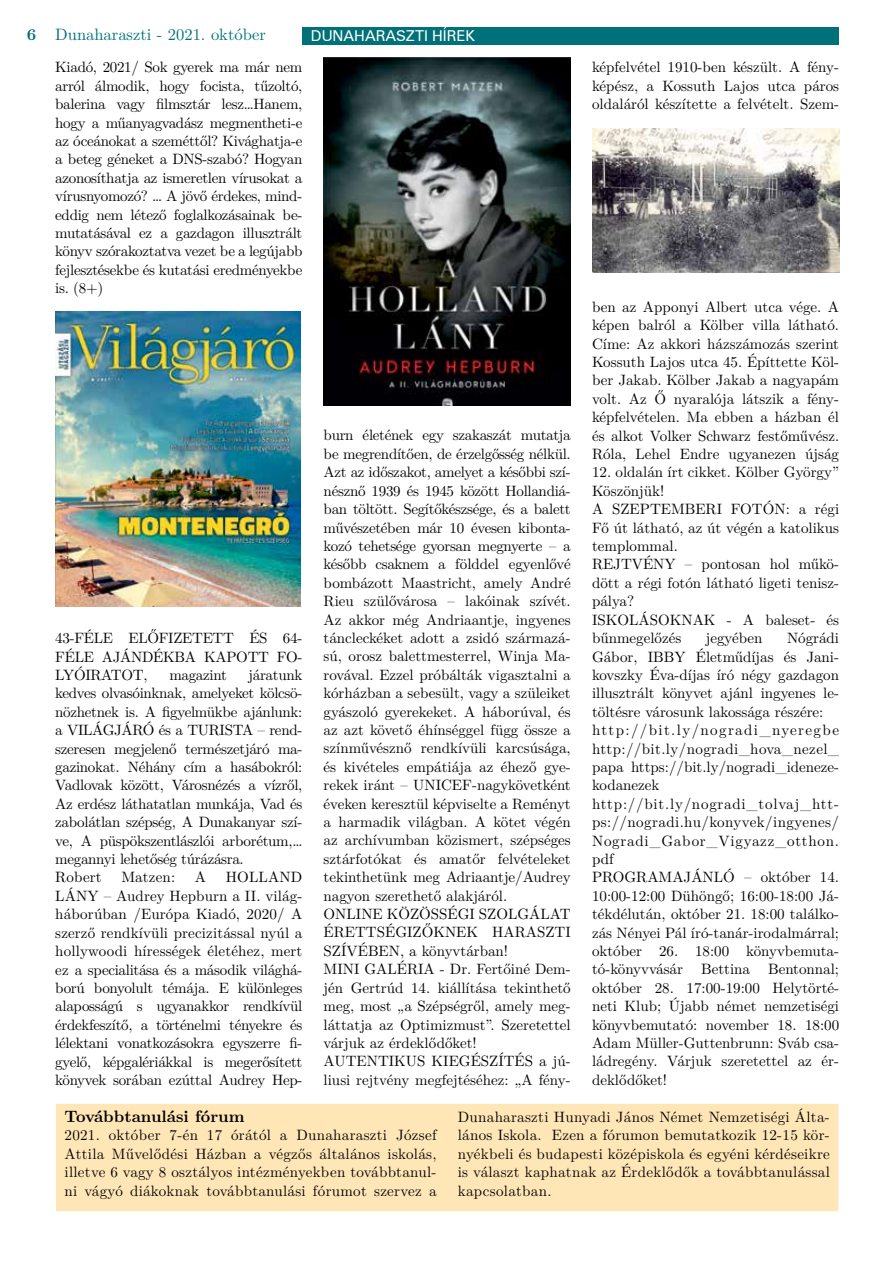
<style>
.page{position:relative;width:893px;height:1263px;background:#fff}
.page>*{position:absolute;margin:0;border:0;box-sizing:border-box;transform-origin:0 0}
.t1{font:16.5px "LM Roman 10";color:#007079}
.t2{font:700 16.5px "LM Roman 10";color:#000}
.t3{font:15px/18.5px "LM Roman 10";color:#000;text-align:justify}
.t4{font:15px/18.5px "LM Roman 10";letter-spacing:-.02em;color:#000}
.t5{font:15px "Zurich PFL";color:#fff}
.s1{font-weight:700}
</style>
<div class="page">
<div style="left:302px;top:27px;width:537px;height:18px;background:#007079"></div>
<div style="left:55px;top:1103px;width:784px;height:109px;background:#ffe6b7"></div>
<div style="left:55px;top:1102px;width:785px;height:111px;border:2px solid #fff"></div>
<img style="left:324px;top:57px;width:247px;height:349px">
<img style="left:592px;top:129px;width:247px;height:143px">
<img style="left:55px;top:312px;width:245px;height:294px">
<p class="t1" style="left:27px;top:22px;width:241px"><span class="s1">6</span> Dunaharaszti - 2021. október</p>
<p class="t3" style="left:55px;top:57px;width:249px">Kiadó, 2021/ Sok gyerek ma már nem arról álmodik, hogy focista, tűzoltó, balerina vagy filmsztár lesz…Hanem, hogy a műanyagvadász megmentheti-e az óceánokat a szeméttől? Kivághatja-e a beteg géneket a DNS-szabó? Hogyan azonosíthatja az ismeretlen vírusokat a vírusnyomozó? … A jövő érdekes, mind&shy;eddig nem létező foglalkozásainak be&shy;mutatásával ez a gazdagon illusztrált könyv szórakoztatva vezet be a legújabb fejlesztésekbe és kutatási eredményekbe is. (8+)</p>
<p class="t5" style="left:311px;top:25px;width:166px">DUNAHARASZTI HÍREK</p>
<p class="t3" style="left:55px;top:628px;width:249px">43-FÉLE ELŐFIZETETT ÉS 64- FÉLE AJÁNDÉKBA KAPOTT FO-LYÓIRATOT,</p>
<p class="t4" style="left:55px;top:664px;width:249px;text-indent:193px">járatunk kedves olvasóinknak, amelyeket kölcsö&shy;nözhetnek is. A figyelmükbe ajánlunk: a VILÁGJÁRÓ és a TURISTA – rend&shy;szeresen megjelenő természetjáró ma&shy;gazinokat. Néhány cím a hasábokról:<br>Vadlovak között, Városnézés a vízről,<br>Az erdész láthatatlan munkája, Vad és zabolátlan szépség, A Dunakanyar szí&shy;ve, A püspökszentlászlói arborétum,… megannyi lehetőség túrázásra.<br>Robert</p>
<p class="t4" style="left:169px;top:664px;width:59px">magazint</p>
<p class="t3" style="left:55px;top:867px;width:249px;text-indent:171px">HOLLAND LÁNY – Audrey Hepburn a II. világ&shy;háborúban /Európa Kiadó, 2020/ A szerző rendkívüli precizitással nyúl a hollywoodi hírességek életéhez, mert ez a specialitása és a második világhá&shy;ború bonyolult témája. E különleges alaposságú s ugyanakkor rendkívül érdekfeszítő, a történelmi tényekre és lélektani vonatkozásokra egyszerre fi&shy;gyelő, képgalériákkal is megerősített könyvek sorában ezúttal Audrey Hep-</p>
<p class="t3" style="left:121px;top:867px;width:55px">Matzen:</p>
<p class="t3" style="left:195px;top:867px;width:13px">A</p>
<p class="t3" style="left:324px;top:425px;width:249px;text-align:left">burn életének egy szakaszát mutatja be megrendítően, de érzelgősség nélkül.<br>Azt az időszakot, amelyet a későbbi szí&shy;nésznő 1939 és 1945 között Hollandiá&shy;ban töltött. Segítőkészsége, és a balett művészetében már 10 évesen kibonta&shy;kozó tehetsége gyorsan megnyerte – a később csaknem a földdel egyenlővé bombázott Maastricht, amely André Rieu szülővárosa – lakóinak szívét.<br>Az akkor még Andriaantje, ingyenes táncleckéket adott a zsidó származá&shy;sú, orosz balettmesterrel, Winja Ma&shy;rovával. Ezzel próbálták vigasztalni a kórházban a sebesült, vagy a szüleiket gyászoló gyerekeket. A háborúval, és az azt követő éhínséggel függ össze a színművésznő rendkívüli karcsúsága, és kivételes empátiája az éhező gye&shy;rekek iránt – UNICEF-nagykövetként éveken keresztül képviselte a Reményt a harmadik világban. A kötet végén az archívumban közismert, szépséges sztárfotókat és amatőr felvételeket tekinthetünk meg Adriaantje/Audrey nagyon szerethető alakjáról.<br>ONLINE KÖZÖSSÉGI SZOLGÁLAT ÉRETTSÉGIZŐKNEK HARASZTI SZÍVÉBEN, a könyvtárban!<br>MINI GALÉRIA - Dr. Fertőiné Dem&shy;jén Gertrúd 14. kiállítása tekinthető meg, most „a Szépségről, amely meg&shy;láttatja az Optimizmust”. Szeretettel várjuk az érdeklődőket!<br>AUTENTIKUS KIEGÉSZÍTÉS a jú&shy;liusi rejtvény megfejtéséhez: „A fény-</p>
<p class="t3" style="left:592px;top:57px;width:249px">képfelvétel 1910-ben készült. A fény&shy;képész, a Kossuth Lajos utca páros oldaláról készítette a felvételt. Szem-</p>
<p class="t3" style="left:592px;top:296px;width:249px">ben az Apponyi Albert utca vége. A képen balról a Kölber villa látható.<br>Címe: Az akkori házszámozás szerint Kossuth Lajos utca 45. Építtette Köl&shy;ber Jakab. Kölber Jakab a nagyapám volt. Az Ő nyaralója látszik a fény&shy;képfelvételen. Ma ebben a házban él és alkot Volker Schwarz festőművész.<br>Róla, Lehel Endre ugyanezen újság</p>
<p class="t3" style="left:592px;top:462px;width:249px;text-align:left">12. oldalán írt cikket. Kölber György”<br>Köszönjük!<br>A SZEPTEMBERI FOTÓN: a régi<br>Fő út látható, az út végén a katolikus templommal.<br>REJTVÉNY – pontosan hol műkö&shy;dött a régi fotón látható ligeti tenisz&shy;pálya?<br>ISKOLÁSOKNAK - A baleset- és bűnmegelőzés</p>
<p class="t3" style="left:592px;top:628px;width:249px;text-align:left;text-indent:195px">Nógrádi<br>Gábor, IBBY Életműdíjas és Jani&shy;kovszky Éva-díjas író négy gazdagon illusztrált könyvet ajánl ingyenes le&shy;töltésre városunk lakossága részére: http://bit.ly/nogradi_nyeregbe http://bit.ly/nogradi_hova_nezel_ papa https://bit.ly/nogradi_ideneze&shy;kodanezek http://bit.ly/nogradi_tolvaj_htt&shy;ps://nogradi.hu/konyvek/ingyenes/<br>Nogradi_Gabor_Vigyazz_otthon. pdf<br>PROGRAMAJÁNLÓ – október 14.<br>10:00-12:00 Dühöngő; 16:00-18:00 Já&shy;tékdélután, október 21. 18:00 találko&shy;zás Nényei Pál író-tanár-irodalmárral; október 26. 18:00 könyvbemuta&shy;tó-könyvvásár Bettina Bentonnal; október 28. 17:00-19:00 Helytörté&shy;neti Klub; Újabb német nemzetiségi könyvbemutató: november 18. 18:00<br>Adam Müller-Guttenbrunn: Sváb csa&shy;ládregény. Várjuk szeretettel az ér&shy;deklődőket!</p>
<p class="t3" style="left:706px;top:628px;width:58px">jegyében</p>
<p class="t2" style="left:65px;top:1103px;width:182px">Továbbtanulási fórum</p>
<p class="t3" style="left:65px;top:1125px;width:374px">2021. október 7-én 17 órától a Dunaharaszti József Attila Művelődési Házban a végzős általános iskolás, illetve 6 vagy 8 osztályos intézményekben továbbtanul&shy;ni vágyó diákoknak továbbtanulási fórumot szervez a</p>
<p class="t3" style="left:458px;top:1106px;width:374px">Dunaharaszti Hunyadi János Német Nemzetiségi Álta&shy;lános Iskola. Ezen a fórumon bemutatkozik 12-15 kör&shy;nyékbeli és budapesti középiskola és egyéni kérdéseikre is választ kaphatnak az Érdeklődők a továbbtanulással kapcsolatban.</p>
</div>
